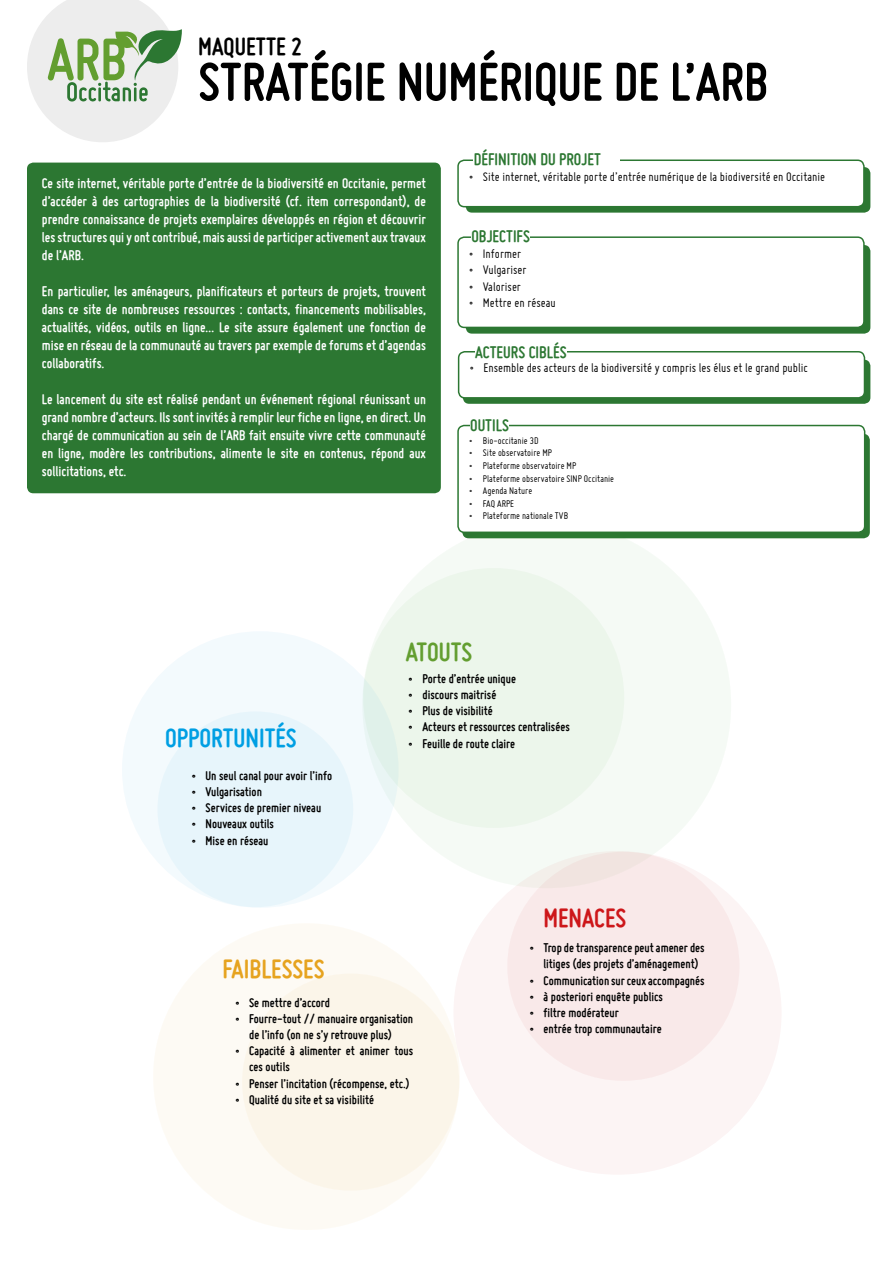
<style>
.page{position:relative;width:893px;height:1263px;background:#fff}
.page>*{position:absolute;margin:0;border:0;box-sizing:border-box;transform-origin:0 0}
.t1{font:700 57px "Miso";color:#000}
.titre_swot{font:700 28.28px "Miso";color:#009fe3}
.titre_swot-2{font:700 28.28px "Miso";color:#e6a31f}
.titre_swot-3{font:700 28.28px "Miso";color:#cd171a}
.titre_swot-4{font:700 28.28px "Miso";color:#639e30}
.t2{font:700 26.7px "Miso";color:#000}
.titre_parties{font:700 18px "Miso";color:#2c7732}
.t3{font:700 15px/18px "Miso";color:#fff;text-align:justify}
.t4{font:700 13.5px/16.2px "Miso";color:#000;text-align:center}
.t5{font:13.5px "Miso";color:#000}
.t6{font:10.5px "Miso";color:#000}
</style>
<div class="page">
<div style="left:463px;top:360px;width:407px;height:44px;background:#2c7732;border-radius:6px"></div>
<div style="left:466px;top:167px;width:404px;height:46px;background:#2c7732;border-radius:6px"></div>
<div style="left:466px;top:245px;width:404px;height:89px;background:#2c7732;border-radius:6px"></div>
<div style="left:462px;top:434px;width:408px;height:104px;background:#2c7732;border-radius:6px"></div>
<div style="left:362px;top:521px;width:369px;height:367px;background:#f5faf5;border-radius:50%"></div>
<div style="left:363px;top:568px;width:261px;height:260px;background:#ecf6eb;border-radius:50%"></div>
<div style="left:153px;top:923px;width:307px;height:307px;background:#fdfaf4;border-radius:50%"></div>
<div style="left:242px;top:973px;width:217px;height:218px;background:#fbf5e9;border-radius:50%"></div>
<svg style="left:122px;top:631px;width:277px;height:277px;fill:#f3fafd"></svg>
<div style="left:157px;top:711px;width:196px;height:196px;background:#e7f5fb;border-radius:50%"></div>
<div style="left:453px;top:851px;width:329px;height:324px;background:#fcf4f4;border-radius:50%"></div>
<div style="left:507px;top:852px;width:232px;height:229px;background:#f9e9e9;border-radius:50%"></div>
<svg style="left:27px;top:0;width:155px;height:142px"></svg>
<div style="left:27px;top:163px;width:414px;height:330px;background:#2c7732;border-radius:6px"></div>
<div style="left:458px;top:425px;width:407px;height:107px;background:#fff;border-radius:6px"></div>
<div style="left:457px;top:425px;width:408px;height:108px;border:2px solid #2c7732;border-radius:6px"></div>
<div style="left:470px;top:418px;width:39px;height:13px;background:#fff"></div>
<div style="left:458px;top:160px;width:406px;height:47px;background:#fff;border-radius:6px"></div>
<div style="left:457px;top:159px;width:408px;height:48px;border:2px solid #2c7732;border-radius:6px"></div>
<div style="left:458px;top:237px;width:406px;height:90px;background:#fff;border-radius:6px"></div>
<div style="left:457px;top:236px;width:408px;height:92px;border:2px solid #2c7732;border-radius:6px"></div>
<div style="left:459px;top:352px;width:405px;height:46px;background:#fff;border-radius:6px"></div>
<div style="left:458px;top:351px;width:407px;height:48px;border:2px solid #2c7732;border-radius:6px"></div>
<div style="left:474px;top:153px;width:146px;height:12px;background:#fff"></div>
<div style="left:471px;top:230px;width:59px;height:12px;background:#fff"></div>
<div style="left:475px;top:345px;width:92px;height:13px;background:#fff"></div>
<p class="t2" style="left:198px;top:31px;width:105px">MAQUETTE 2</p>
<p class="t1" style="left:198px;top:49px;width:572px">STRATÉGIE NUMÉRIQUE DE L’ARB</p>
<p class="t3" style="left:42px;top:174px;width:386px">Ce site internet, véritable porte d’entrée de la biodiversité en Occitanie, permet d’accéder à des cartographies de la biodiversité (cf. item correspondant), de prendre connaissance de projets exemplaires développés en région et découvrir les structures qui y ont contribué, mais aussi de participer activement aux travaux de l’ARB.</p>
<p class="t3" style="left:42px;top:282px;width:386px">En particulier, les aménageurs, planificateurs et porteurs de projets, trouvent dans ce site de nombreuses ressources : contacts, financements mobilisables, actualités, vidéos, outils en ligne… Le site assure également une fonction de mise en réseau de la communauté au travers par exemple de forums et d’agendas collaboratifs.</p>
<p class="t3" style="left:42px;top:390px;width:386px">Le lancement du site est réalisé pendant un événement régional réunissant un grand nombre d’acteurs. Ils sont invités à remplir leur fiche en ligne, en direct. Un chargé de communication au sein de l’ARB fait ensuite vivre cette communauté en ligne, modère les contributions, alimente le site en contenus, répond aux sollicitations, etc.</p>
<p class="titre_parties" style="left:474px;top:149px;width:129px">DÉFINITION DU PROJET</p>
<p class="t5" style="left:469px;top:169px;width:357px">• Site internet, véritable porte d’entrée numérique de la biodiversité en Occitanie</p>
<p class="titre_parties" style="left:471px;top:226px;width:60px">OBJECTIFS</p>
<p class="t5" style="left:469px;top:246px;width:53px">• Informer</p>
<p class="t5" style="left:469px;top:263px;width:59px">• Vulgariser</p>
<p class="t5" style="left:469px;top:279px;width:53px">• Valoriser</p>
<p class="t5" style="left:469px;top:295px;width:88px">• Mettre en réseau</p>
<p class="titre_parties" style="left:475px;top:342px;width:93px">ACTEURS CIBLÉS</p>
<p class="t5" style="left:470px;top:360px;width:339px">• Ensemble des acteurs de la biodiversité y compris les élus et le grand public</p>
<p class="titre_parties" style="left:470px;top:415px;width:40px">OUTILS</p>
<p class="t6" style="left:469px;top:435px;width:71px">• Bio-occitanie 3D</p>
<p class="t6" style="left:469px;top:447px;width:84px">• Site observatoire MP</p>
<p class="t6" style="left:469px;top:460px;width:108px">• Plateforme observatoire MP</p>
<p class="t6" style="left:469px;top:472px;width:146px">• Plateforme observatoire SINP Occitanie</p>
<p class="t6" style="left:469px;top:485px;width:64px">• Agenda Nature</p>
<p class="t6" style="left:469px;top:498px;width:46px">• FAQ ARPE</p>
<p class="t6" style="left:469px;top:510px;width:100px">• Plateforme nationale TVB</p>
<p class="titre_swot" style="left:165px;top:722px;width:133px">OPPORTUNITÉS</p>
<p class="t4" style="left:192px;top:767px;width:142px">• Un seul canal pour avoir l’info</p>
<p class="t4" style="left:192px;top:783px;width:71px">• Vulgarisation</p>
<p class="t4" style="left:192px;top:800px;width:131px">• Services de premier niveau</p>
<p class="t4" style="left:192px;top:816px;width:83px">• Nouveaux outils</p>
<p class="t4" style="left:192px;top:832px;width:78px">• Mise en réseau</p>
<p class="titre_swot-4" style="left:406px;top:636px;width:68px">ATOUTS</p>
<p class="t4" style="left:409px;top:670px;width:109px">• Porte d’entrée unique</p>
<p class="t4" style="left:409px;top:686px;width:89px">• discours maitrisé</p>
<p class="t4" style="left:409px;top:702px;width:85px">• Plus de visibilité</p>
<p class="t4" style="left:409px;top:719px;width:162px">• Acteurs et ressources centralisées</p>
<p class="t4" style="left:409px;top:735px;width:108px">• Feuille de route claire</p>
<p class="titre_swot-3" style="left:543px;top:902px;width:84px">MENACES</p>
<p class="titre_swot-2" style="left:222px;top:952px;width:104px">FAIBLESSES</p>
<p class="t4" style="left:236px;top:994px;width:96px">• Se mettre d’accord</p>
<p class="t4" style="left:236px;top:1010px;width:179px">• Fourre-tout // manuaire organisation de l’info (on ne s’y retrouve plus)</p>
<p class="t4" style="left:249px;top:1042px;width:166px;text-align:left;text-indent:-14px">• Capacité à alimenter et animer tous ces outils</p>
<p class="t4" style="left:236px;top:1075px;width:175px">• Penser l’incitation (récompense, etc.)</p>
<p class="t4" style="left:236px;top:1091px;width:140px">• Qualité du site et sa visibilité</p>
<p class="t4" style="left:530px;top:940px;width:176px">• Trop de transparence peut amener des litiges (des projets d’aménagement)</p>
<p class="t4" style="left:530px;top:972px;width:176px">• Communication sur ceux accompagnés</p>
<p class="t4" style="left:530px;top:988px;width:135px">• à posteriori enquête publics</p>
<p class="t4" style="left:530px;top:1004px;width:90px">• filtre modérateur</p>
<p class="t4" style="left:530px;top:1021px;width:133px">• entrée trop communautaire</p>
</div>
